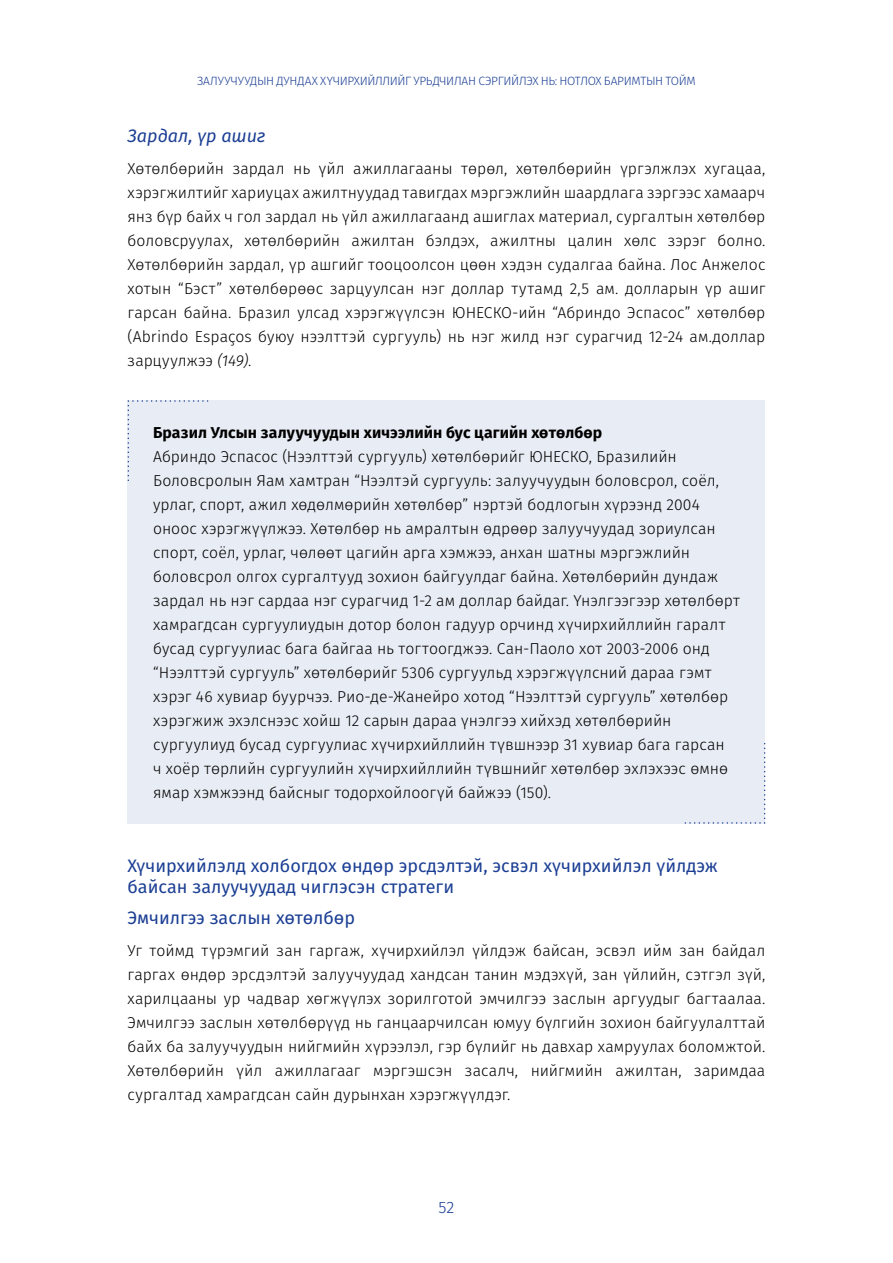
<style>
.page{position:relative;width:893px;height:1263px;background:#fff}
.page>*{position:absolute;margin:0;border:0;box-sizing:border-box;transform-origin:0 0}
.t1{font:18px/21.6px "Fira Sans";color:#1c3f94}
.t2{font:italic 18px "Fira Sans";color:#1c3f94}
.t3{font:300 16.5px "Fira Sans";color:#1c3f94}
.t4{font:300 15.75px/24px "Fira Sans";color:#000;text-align:justify}
.t5{font:300 12px "Fira Sans";letter-spacing:-.025em;color:#1c3f94}
.s1{font-style:italic}
.s2{font-weight:700}
</style>
<div class="page">
<div style="left:128px;top:400px;width:637px;height:424px;background:#e8ecf4"></div>
<svg style="left:128px;top:400px;width:81px;height:81px"></svg>
<svg style="left:685px;top:744px;width:80px;height:80px"></svg>
<p class="t5" style="left:197px;top:73px;width:500px">ЗАЛУУЧУУДЫН ДУНДАХ ХҮЧИРХИЙЛЛИЙГ УРЬДЧИЛАН СЭРГИЙЛЭХ НЬ: НОТЛОХ БАРИМТЫН ТОЙМ</p>
<p class="t2" style="left:128px;top:123px;width:139px">Зардал, үр ашиг</p>
<p class="t4" style="left:128px;top:157px;width:639px">Хөтөлбөрийн зардал нь үйл ажиллагааны төрөл, хөтөлбөрийн үргэлжлэх хугацаа, хэрэгжилтийг хариуцах ажилтнуудад тавигдах мэргэжлийн шаардлага зэргээс хамаарч янз бүр байх ч гол зардал нь үйл ажиллагаанд ашиглах материал, сургалтын хөтөлбөр боловсруулах, хөтөлбөрийн ажилтан бэлдэх, ажилтны цалин хөлс зэрэг болно.<br>Хөтөлбөрийн зардал, үр ашгийг тооцоолсон цөөн хэдэн судалгаа байна. Лос Анжелос хотын “Бэст” хөтөлбөрөөс зарцуулсан нэг доллар тутамд 2,5 ам. долларын үр ашиг гарсан байна. Бразил улсад хэрэгжүүлсэн ЮНЕСКО-ийн “Абриндо Эспасос” хөтөлбөр (Abrindo Espaҫos буюу нээлттэй сургууль) нь нэг жилд нэг сурагчид 12-24 ам.доллар зарцуулжээ <span class="s1">(149)</span>.</p>
<p class="t4" style="left:153px;top:421px;width:588px;text-align:left"><span class="s2">Бразил Улсын залуучуудын хичээлийн бус цагийн хөтөлбөр<br></span>Абриндо Эспасос (Нээлттэй сургууль) хөтөлбөрийг ЮНЕСКО, Бразилийн Боловсролын Яам хамтран “Нээлтэй сургууль: залуучуудын боловсрол, соёл, урлаг, спорт, ажил хөдөлмөрийн хөтөлбөр” нэртэй бодлогын хүрээнд 2004 оноос хэрэгжүүлжээ. Хөтөлбөр нь амралтын өдрөөр залуучуудад зориулсан спорт, соёл, урлаг, чөлөөт цагийн арга хэмжээ, анхан шатны мэргэжлийн боловсрол олгох сургалтууд зохион байгуулдаг байна. Хөтөлбөрийн дундаж зардал нь нэг сардаа нэг сурагчид 1-2 ам доллар байдаг. Үнэлгээгээр хөтөлбөрт хамрагдсан сургуулиудын дотор болон гадуур орчинд хүчирхийллийн гаралт бусад сургуулиас бага байгаа нь тогтоогджээ. Сан-Паоло хот 2003-2006 онд “Нээлттэй сургууль” хөтөлбөрийг 5306 сургуульд хэрэгжүүлсний дараа гэмт хэрэг 46 хувиар буурчээ. Рио-де-Жанейро хотод “Нээлттэй сургууль” хөтөлбөр хэрэгжиж эхэлснээс хойш 12 сарын дараа үнэлгээ хийхэд хөтөлбөрийн сургуулиуд бусад сургуулиас хүчирхийллийн түвшнээр 31 хувиар бага гарсан<br>ч хоёр төрлийн сургуулийн хүчирхийллийн түвшнийг хөтөлбөр эхлэхээс өмнө ямар хэмжээнд байсныг тодорхойлоогүй байжээ (150).</p>
<p class="t1" style="left:128px;top:856px;width:592px">Хүчирхийлэлд холбогдох өндөр эрсдэлтэй, эсвэл хүчирхийлэл үйлдэж байсан залуучуудад чиглэсэн стратеги</p>
<p class="t1" style="left:128px;top:908px;width:229px">Эмчилгээ заслын хөтөлбөр</p>
<p class="t4" style="left:128px;top:938px;width:639px">Уг тоймд түрэмгий зан гаргаж, хүчирхийлэл үйлдэж байсан, эсвэл ийм зан байдал гаргах өндөр эрсдэлтэй залуучуудад хандсан танин мэдэхүй, зан үйлийн, сэтгэл зүй, харилцааны ур чадвар хөгжүүлэх зорилготой эмчилгээ заслын аргуудыг багтаалаа.<br>Эмчилгээ заслын хөтөлбөрүүд нь ганцаарчилсан юмуу бүлгийн зохион байгуулалттай байх ба залуучуудын нийгмийн хүрээлэл, гэр бүлийг нь давхар хамруулах боломжтой.<br>Хөтөлбөрийн үйл ажиллагааг мэргэшсэн засалч, нийгмийн ажилтан, заримдаа сургалтад хамрагдсан сайн дурынхан хэрэгжүүлдэг.</p>
<p class="t3" style="left:438px;top:1195px;width:17px">52</p>
</div>
